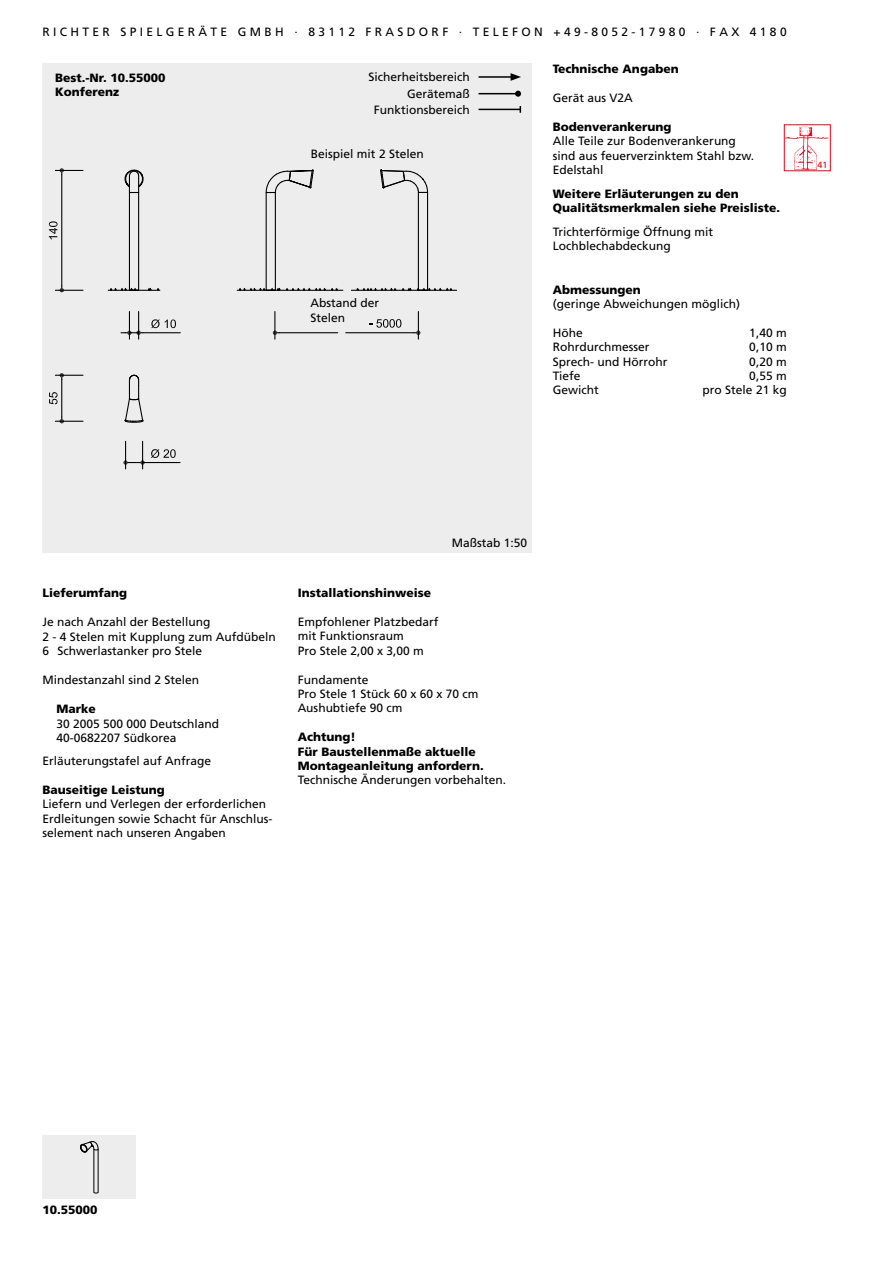
<style>
.page{position:relative;width:893px;height:1263px;background:#fff}
.page>*{position:absolute;margin:0;border:0;box-sizing:border-box;transform-origin:0 0}
.t1{font:12px/14.4px "Frutiger LT Std";color:#000}
.t2{font:900 12px/14.4px "Frutiger LT Std";color:#000}
.t3{font:9px "Frutiger LT Std";color:#e3051b}
</style>
<div class="page">
<div style="left:784px;top:124px;width:47px;height:47px;border:1px solid #e3051b"></div>
<img style="left:785px;top:125px;width:44px;height:46px">
<div style="left:43px;top:64px;width:488px;height:489px;background:#ededed"></div>
<div style="left:43px;top:1135px;width:93px;height:64px;background:#ededed"></div>
<svg style="left:80px;top:1141px;width:18px;height:52px"></svg>
<hr style="left:479px;top:76px;width:34px;height:2px;background:#000">
<svg style="left:511px;top:73px;width:10px;height:8px"></svg>
<hr style="left:479px;top:93px;width:39px;height:1px;background:#000">
<svg style="left:515px;top:91px;width:6px;height:6px"></svg>
<hr style="left:479px;top:109px;width:41px;height:1px;background:#000">
<svg style="left:124px;top:374px;width:20px;height:49px"></svg>
<hr style="left:61px;top:175px;width:1px;height:111px;background:#000">
<svg style="left:55px;top:286px;width:28px;height:6px"></svg>
<svg style="left:55px;top:168px;width:28px;height:7px"></svg>
<svg style="left:49px;top:221px;width:9px;height:18px"></svg>
<hr style="left:108px;top:290px;width:52px;height:1px;background:#000">
<svg style="left:109px;top:169px;width:51px;height:122px"></svg>
<hr style="left:237px;top:290px;width:106px;height:1px;background:#000">
<hr style="left:143px;top:332px;width:37px;height:1px;background:#000">
<svg style="left:121px;top:311px;width:22px;height:28px"></svg>
<svg style="left:151px;top:319px;width:25px;height:9px"></svg>
<hr style="left:143px;top:462px;width:37px;height:1px;background:#000">
<svg style="left:123px;top:441px;width:22px;height:28px"></svg>
<svg style="left:151px;top:449px;width:25px;height:9px"></svg>
<hr style="left:61px;top:380px;width:1px;height:37px;background:#000">
<svg style="left:55px;top:417px;width:28px;height:6px"></svg>
<svg style="left:55px;top:373px;width:28px;height:7px"></svg>
<svg style="left:49px;top:392px;width:9px;height:12px"></svg>
<hr style="left:351px;top:290px;width:106px;height:1px;background:#000">
<hr style="left:279px;top:332px;width:59px;height:1px;background:#000">
<svg style="left:273px;top:311px;width:6px;height:28px"></svg>
<svg style="left:414px;top:311px;width:6px;height:28px"></svg>
<svg style="left:355px;top:169px;width:98px;height:122px"></svg>
<svg style="left:238px;top:169px;width:101px;height:122px"></svg>
<hr style="left:346px;top:332px;width:68px;height:1px;background:#000">
<svg style="left:369px;top:319px;width:32px;height:9px"></svg>
<p class="t1" style="left:43px;top:25px;width:746px">R I C H T E R S P I E L G E R Ä T E G M B H · 8 3 1 1 2 F R A S D O R F · T E L E F O N + 4 9 - 8 0 5 2 - 1 7 9 8 0 · F A X 4 1 8 0</p>
<p class="t2" style="left:55px;top:70px;width:112px">Best.-Nr. 10.55000<br>Konferenz</p>
<p class="t1" style="left:368px;top:69px;width:103px;line-height:16.2px;text-align:right">Sicherheitsbereich<br>Gerätemaß<br>Funktionsbereich</p>
<p class="t1" style="left:311px;top:147px;width:114px">Beispiel mit 2 Stelen</p>
<p class="t1" style="left:311px;top:295px;width:70px;line-height:15px">Abstand der<br>Stelen</p>
<p class="t2" style="left:553px;top:61px;width:127px">Technische Angaben</p>
<p class="t1" style="left:553px;top:90px;width:82px">Gerät aus V2A</p>
<p class="t2" style="left:553px;top:120px;width:120px">Bodenverankerung</p>
<p class="t1" style="left:553px;top:134px;width:203px">Alle Teile zur Bodenverankerung sind aus feuerverzinktem Stahl bzw.<br>Edelstahl</p>
<p class="t2" style="left:553px;top:186px;width:229px">Weitere Erläuterungen zu den<br>Qualitätsmerkmalen siehe Preisliste.</p>
<p class="t1" style="left:553px;top:225px;width:162px">Trichterförmige Öffnung mit<br>Lochblechabdeckung</p>
<p class="t2" style="left:553px;top:282px;width:90px">Abmessungen</p>
<p class="t1" style="left:553px;top:297px;width:189px">(geringe Abweichungen möglich)</p>
<p class="t1" style="left:553px;top:326px;width:31px">Höhe</p>
<p class="t1" style="left:749px;top:326px;width:39px">1,40 m</p>
<p class="t1" style="left:553px;top:340px;width:98px">Rohrdurchmesser</p>
<p class="t1" style="left:749px;top:340px;width:39px">0,10 m</p>
<p class="t1" style="left:553px;top:354px;width:116px">Sprech- und Hörrohr</p>
<p class="t1" style="left:749px;top:354px;width:39px">0,20 m</p>
<p class="t1" style="left:553px;top:369px;width:29px">Tiefe</p>
<p class="t1" style="left:749px;top:369px;width:39px">0,55 m</p>
<p class="t1" style="left:553px;top:383px;width:47px">Gewicht</p>
<p class="t1" style="left:703px;top:383px;width:86px">pro Stele 21 kg</p>
<p class="t3" style="left:817px;top:160px;width:12px">41</p>
<p class="t2" style="left:43px;top:586px;width:86px">Lieferumfang</p>
<p class="t1" style="left:43px;top:615px;width:235px">Je nach Anzahl der Bestellung<br>2 - 4 Stelen mit Kupplung zum Aufdübeln<br>6 Schwerlastanker pro Stele</p>
<p class="t1" style="left:43px;top:673px;width:158px">Mindestanzahl sind 2 Stelen</p>
<p class="t2" style="left:56px;top:702px;width:41px">Marke</p>
<p class="t1" style="left:56px;top:716px;width:164px">30 2005 500 000 Deutschland<br>40-0682207 Südkorea</p>
<p class="t1" style="left:43px;top:754px;width:170px">Erläuterungstafel auf Anfrage</p>
<p class="t2" style="left:43px;top:782px;width:124px">Bauseitige Leistung</p>
<p class="t1" style="left:43px;top:797px;width:232px">Liefern und Verlegen der erforderlichen<br>Erdleitungen sowie Schacht für Anschlus&shy;selement nach unseren Angaben</p>
<p class="t1" style="left:452px;top:535px;width:77px">Maßstab 1:50</p>
<p class="t2" style="left:298px;top:586px;width:135px">Installationshinweise</p>
<p class="t1" style="left:298px;top:615px;width:142px">Empfohlener Platzbedarf mit Funktionsraum<br>Pro Stele 2,00 x 3,00 m</p>
<p class="t1" style="left:298px;top:672px;width:182px">Fundamente<br>Pro Stele 1 Stück 60 x 60 x 70 cm<br>Aushubtiefe 90 cm</p>
<p class="t2" style="left:298px;top:730px;width:188px">Achtung!<br>Für Baustellenmaße aktuelle<br>Montageanleitung anfordern.</p>
<p class="t1" style="left:298px;top:773px;width:210px">Technische Änderungen vorbehalten.</p>
<p class="t2" style="left:43px;top:1203px;width:57px">10.55000</p>
</div>
